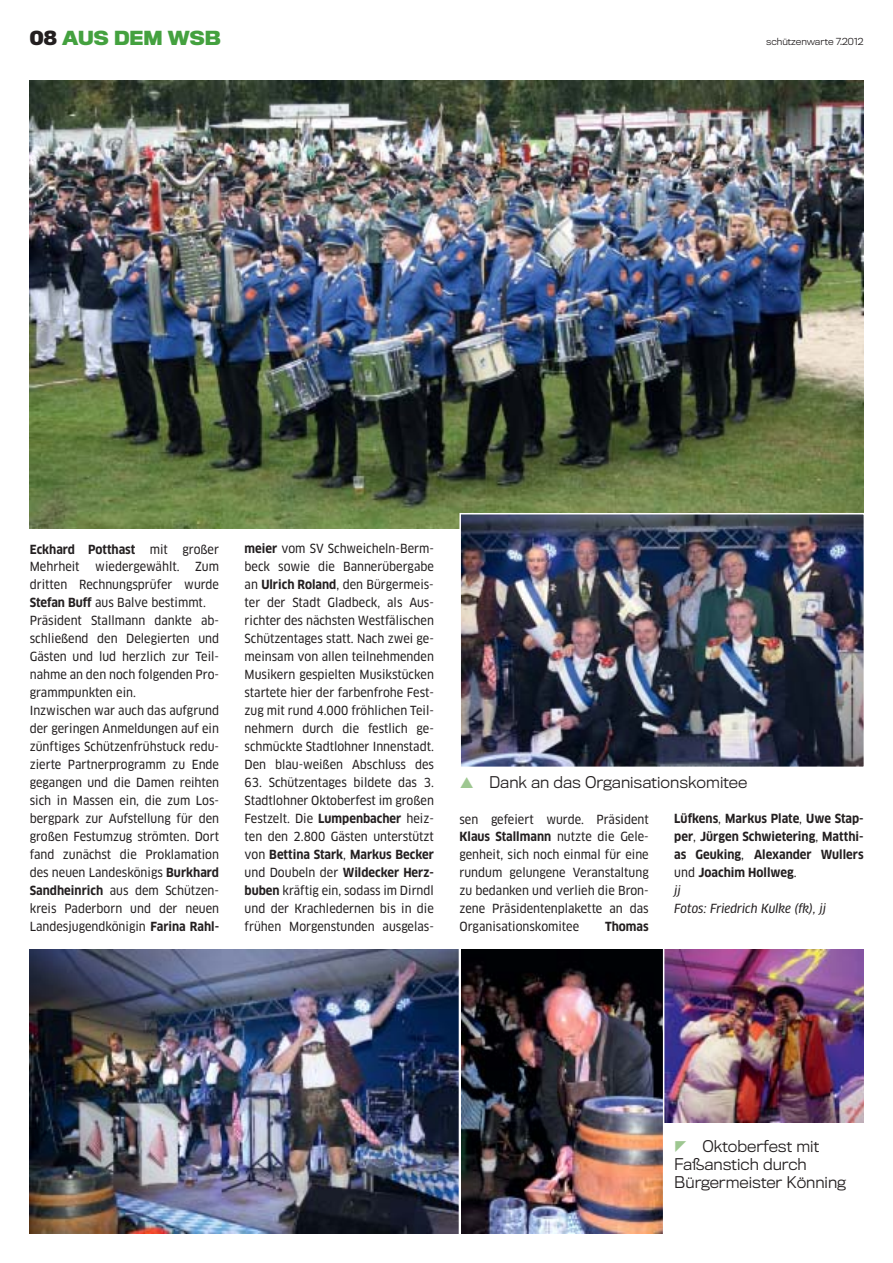
<style>
.page{position:relative;width:893px;height:1263px;background:#fff}
.page>*{position:absolute;margin:0;border:0;box-sizing:border-box;transform-origin:0 0}
.t1{font:700 18px "Titling Gothic FB Normal";color:#44a13f}
.t2{font:300 15px/18px "Titling Gothic FB Normal";color:#231f20}
.t3{font:12.3px/18px "Clan Pro Narr News";color:#231f20;text-align:justify}
.t4{font:700 12.3px/18px "Clan Pro Narr";color:#231f20}
.t5{font:italic 12.3px/18px "Clan Pro Narr News";color:#231f20}
.t6{font:300 9px "Titling Gothic FB Normal";color:#231f20}
.s1{color:#231f20}
.s2{font-family:"Clan Pro Narr News";font-weight:400}
.s3{font-family:"Clan Pro Narr";font-weight:700}
</style>
<div class="page">
<img style="left:30px;top:81px;width:833px;height:448px">
<img style="left:462px;top:516px;width:400px;height:249px">
<div style="left:459px;top:513px;width:406px;height:255px;border:2px solid #fff"></div>
<img style="left:662px;top:950px;width:201px;height:173px">
<img style="left:30px;top:950px;width:428px;height:283px">
<img style="left:461px;top:950px;width:201px;height:283px">
<hr style="left:663px;top:945px;width:1px;height:297px;background:#fff">
<h1 class="t1" style="left:30px;top:31px;width:192px"><span class="s1">08</span> AUS DEM WSB</h1>
<p class="t6" style="left:766px;top:38px;width:99px">schützenwarte 7.2012</p>
<p class="t4" style="left:30px;top:541px;width:191px">Eckhard Potthast <span class="s2">mit großer</span></p>
<p class="t3" style="left:30px;top:559px;width:51px">Mehrheit</p>
<p class="t3" style="left:95px;top:559px;width:86px">wiedergewählt.</p>
<p class="t3" style="left:30px;top:559px;width:191px;text-align:left;text-indent:165px">Zum dritten Rechnungsprüfer wurde<br><span class="s3">Stefan Buff</span> aus Balve bestimmt.<br>Präsident Stallmann dankte ab&shy;schließend den Delegierten und<br>Gästen und lud herzlich zur Teil&shy;nahme an den noch folgenden Pro&shy;grammpunkten ein.<br>Inzwischen war auch das aufgrund der geringen Anmeldungen auf ein zünftiges Schützenfrühstuck redu&shy;zierte Partnerprogramm zu Ende gegangen und die Damen reihten sich in Massen ein, die zum Los&shy;bergpark zur Aufstellung für den großen Festumzug strömten. Dort fand zunächst die Proklamation des neuen Landeskönigs <span class="s3">Burkhard<br>Sandheinrich</span> aus dem Schützen&shy;kreis Paderborn und der neuen<br>Landesjugendkönigin <span class="s3">Farina Rahl-</span></p>
<p class="t3" style="left:244px;top:541px;width:191px"><span class="s3">meier</span> vom SV Schweicheln-Berm&shy;beck sowie die Bannerübergabe an <span class="s3">Ulrich Roland</span>, den Bürgermeis&shy;ter der Stadt Gladbeck, als Aus&shy;richter des nächsten Westfälischen Schützentages statt. Nach zwei ge&shy;meinsam von allen teilnehmenden Musikern gespielten Musikstücken startete hier der farbenfrohe Fest&shy;zug mit rund 4.000 fröhlichen Teil&shy;nehmern durch die festlich ge&shy;schmückte Stadtlohner Innenstadt.<br>Den blau-weißen Abschluss des</p>
<p class="t3" style="left:244px;top:775px;width:191px">63. Schützentages bildete das 3.<br>Stadtlohner Oktoberfest im großen Festzelt. Die <span class="s3">Lumpenbacher</span> heiz&shy;ten den 2.800 Gästen unterstützt</p>
<p class="t4" style="left:244px;top:847px;width:191px"><span class="s2">von</span> Bettina Stark<span class="s2">,</span> Markus Becker <span class="s2">und Doubeln der</span> Wildecker Herz-</p>
<p class="t3" style="left:244px;top:883px;width:191px"><span class="s3">buben</span> kräftig ein, sodass im Dirndl und der Krachledernen bis in die frühen Morgenstunden ausgelas-</p>
<p class="t2" style="left:489px;top:774px;width:259px">Dank an das Organisationskomitee</p>
<p class="t3" style="left:459px;top:811px;width:191px">sen gefeiert wurde. Präsident</p>
<p class="t4" style="left:459px;top:829px;width:191px">Klaus Stallmann <span class="s2">nutzte die Gele-</span></p>
<p class="t3" style="left:459px;top:847px;width:191px">genheit, sich noch einmal für eine rundum gelungene Veranstaltung zu bedanken und verlieh die Bron&shy;zene Präsidentenplakette an das Organisationskomitee</p>
<p class="t4" style="left:674px;top:811px;width:191px;text-align:justify">Lüfkens<span class="s2">,</span> Markus Plate<span class="s2">,</span> Uwe Stap&shy;per<span class="s2">,</span> Jürgen Schwietering<span class="s2">,</span> Matthi&shy;as Geuking<span class="s2">,</span> Alexander Wullers <span class="s2">und</span> Joachim Hollweg<span class="s2">.</span></p>
<p class="t5" style="left:674px;top:883px;width:153px">jj<br>Fotos: Friedrich Kulke (fk), jj</p>
<p class="t4" style="left:605px;top:919px;width:45px">Thomas</p>
<p class="t2" style="left:674px;top:1138px;width:173px;text-indent:28px">Oktoberfest mit<br>Faßanstich durch<br>Bürgermeister Könning</p>
</div>
